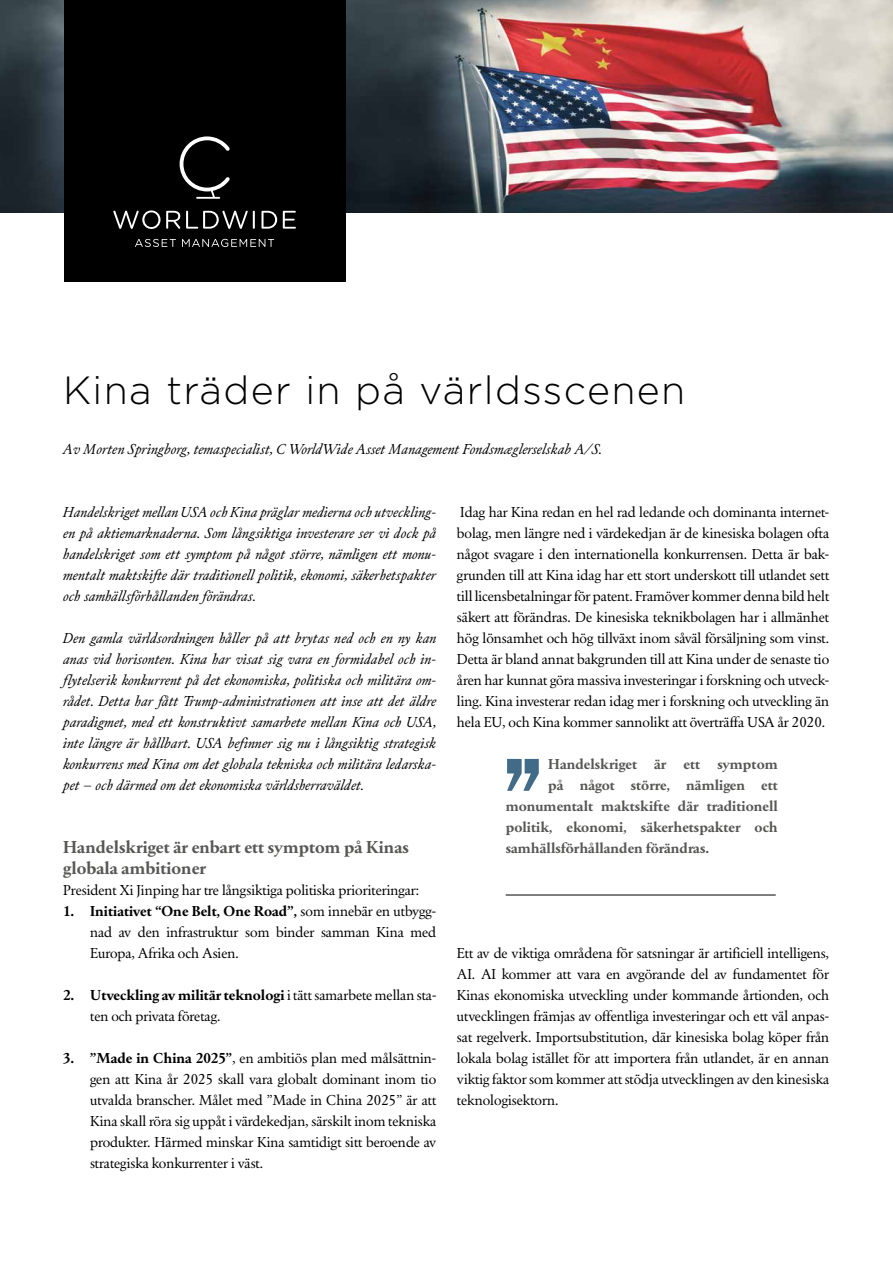
<style>
.page{position:relative;width:893px;height:1263px;background:#fff}
.page>*{position:absolute;margin:0;border:0;box-sizing:border-box;transform-origin:0 0}
.t1{font:300 39.3px "Gotham";letter-spacing:.035em;color:#000}
.t2{font:700 18px/21px "Primo Serif";color:#575756}
.t3{font:15px/21px "Primo Serif";color:#000;text-align:justify}
.t4{font:italic 15px/21px "Primo Serif";color:#000;text-align:justify}
.t5{font:700 15px "Primo Serif";color:#575756}
.s1{font-weight:700}
</style>
<div class="page">
<img style="left:345px;top:0;width:548px;height:213px">
<img style="left:0;top:0;width:64px;height:213px">
<hr style="left:506px;top:895px;width:270px;height:1px;background:#000">
<svg style="left:507px;top:759px;width:32px;height:32px"></svg>
<div style="left:64px;top:0;width:281px;height:282px;background:#000"></div>
<svg style="left:113px;top:210px;width:47px;height:19px"></svg>
<svg style="left:166px;top:211px;width:14px;height:18px"></svg>
<svg style="left:186px;top:211px;width:69px;height:18px"></svg>
<svg style="left:261px;top:211px;width:16px;height:18px"></svg>
<svg style="left:283px;top:211px;width:13px;height:18px"></svg>
<svg style="left:135px;top:239px;width:41px;height:8px"></svg>
<svg style="left:182px;top:239px;width:92px;height:8px"></svg>
<svg style="left:180px;top:136px;width:50px;height:63px"></svg>
<h1 class="t1" style="left:63px;top:365px;width:624px">Kina träder in på världsscenen</h1>
<p class="t4" style="left:63px;top:439px;width:541px">Av Morten Springborg, temaspecialist, C WorldWide Asset Management Fondsmæglerselskab A/S.</p>
<p class="t4" style="left:63px;top:502px;width:375px">Handelskriget mellan USA och Kina präglar medierna och utveckling&shy;en på aktiemarknaderna. Som långsiktiga investerare ser vi dock på handelskriget som ett symptom på något större, nämligen ett monu&shy;mentalt maktskifte där traditionell politik, ekonomi, säkerhetspakter och samhällsförhållanden förändras.</p>
<p class="t4" style="left:63px;top:628px;width:375px">Den gamla världsordningen håller på att brytas ned och en ny kan anas vid horisonten. Kina har visat sig vara en formidabel och in&shy;flytelserik konkurrent på det ekonomiska, politiska och militära om&shy;rådet. Detta har fått Trump-administrationen att inse att det äldre paradigmet, med ett konstruktivt samarbete mellan Kina och USA, inte längre är hållbart. USA befinner sig nu i långsiktig strategisk konkurrens med Kina om det globala tekniska och militära ledarska&shy;pet – och därmed om det ekonomiska världsherraväldet.</p>
<p class="t2" style="left:63px;top:837px;width:347px">Handelskriget är enbart ett symptom på Kinas globala ambitioner</p>
<p class="t3" style="left:63px;top:879px;width:358px">President Xi Jinping har tre långsiktiga politiska prioriteringar:</p>
<p class="t3" style="left:90px;top:900px;width:348px;text-indent:-27px"><span class="s1">1. Initiativet “One Belt, One Road”,</span> som innebär en utbygg&shy;nad av den infrastruktur som binder samman Kina med Europa, Afrika och Asien.</p>
<p class="t3" style="left:90px;top:984px;width:348px;text-indent:-27px"><span class="s1">2. Utveckling av militär teknologi</span> i tätt samarbete mellan sta&shy;ten och privata företag.</p>
<p class="t3" style="left:90px;top:1047px;width:348px;text-indent:-27px"><span class="s1">3. ”Made in China 2025”</span>, en ambitiös plan med målsättnin&shy;gen att Kina år 2025 skall vara globalt dominant inom tio utvalda branscher. Målet med ”Made in China 2025” är att Kina skall röra sig uppåt i värdekedjan, särskilt inom tekniska produkter. Härmed minskar Kina samtidigt sitt beroende av strategiska konkurrenter i väst.</p>
<p class="t3" style="left:457px;top:501px;width:374px">Idag har Kina redan en hel rad ledande och dominanta internet&shy;bolag, men längre ned i värdekedjan är de kinesiska bolagen ofta något svagare i den internationella konkurrensen. Detta är bak&shy;grunden till att Kina idag har ett stort underskott till utlandet sett till licensbetalningar för patent. Framöver kommer denna bild helt säkert att förändras. De kinesiska teknikbolagen har i allmänhet hög lönsamhet och hög tillväxt inom såväl försäljning som vinst.<br>Detta är bland annat bakgrunden till att Kina under de senaste tio åren har kunnat göra massiva investeringar i forskning och utveck&shy;ling. Kina investerar redan idag mer i forskning och utveckling än hela EU, och Kina kommer sannolikt att överträffa USA år 2020.</p>
<p class="t5" style="left:548px;top:755px;width:231px">Handelskriget är ett symptom</p>
<p class="t5" style="left:548px;top:776px;width:231px">på något större, nämligen ett</p>
<p class="t5" style="left:506px;top:797px;width:274px">monumentalt maktskifte där traditionell</p>
<p class="t5" style="left:506px;top:818px;width:274px">politik, ekonomi, säkerhetspakter och</p>
<p class="t5" style="left:506px;top:839px;width:205px">samhällsförhållanden förändras.</p>
<p class="t3" style="left:457px;top:942px;width:374px">Ett av de viktiga områdena för satsningar är artificiell intelligens, AI. AI kommer att vara en avgörande del av fundamentet för Kinas ekonomiska utveckling under kommande årtionden, och utvecklingen främjas av offentliga investeringar och ett väl anpas&shy;sat regelverk. Importsubstitution, där kinesiska bolag köper från lokala bolag istället för att importera från utlandet, är en annan viktig faktor som kommer att stödja utvecklingen av den kinesiska teknologisektorn.</p>
</div>
